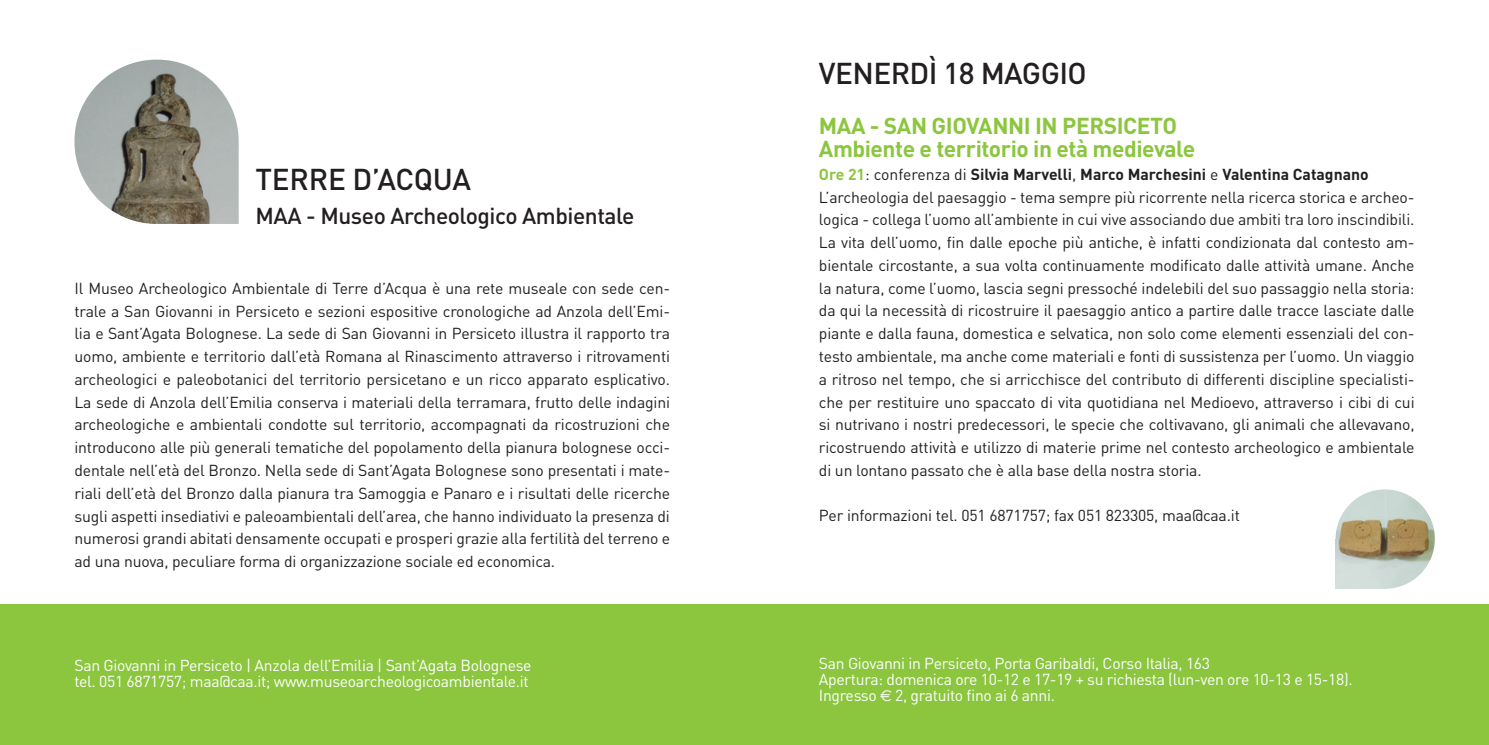
<style>
.page{position:relative;width:1489px;height:745px;background:#fff}
.page>*{position:absolute;margin:0;border:0;box-sizing:border-box;transform-origin:0 0}
.t1{font:500 29.75px "DIN";letter-spacing:-.02em;color:#231f20}
.t2{font:700 22.75px/22.8px "DIN";letter-spacing:-.02em;color:#8bc63e}
.t3{font:500 22.75px "DIN";letter-spacing:-.02em;color:#231f20}
.t4{font:15.75px/22.8px "DIN";letter-spacing:-.01em;color:#231f20;text-align:justify}
.t5{font:15.75px/15.8px "DIN";letter-spacing:-.02em;color:#fff}
.s1{font-weight:700;color:#8bc63e}
.s2{font-weight:700}
.s3{font-family:"Euro Sans"}
</style>
<div class="page">
<div style="left:0;top:604px;width:1488px;height:140px;background:#8bc63e"></div>
<img style="left:74px;top:60px;width:165px;height:164px">
<img style="left:1335px;top:489px;width:99px;height:99px">
<h1 class="t1" style="left:255px;top:160px;width:217px">TERRE D’ACQUA</h1>
<h2 class="t3" style="left:255px;top:201px;width:380px">MAA - Museo Archeologico Ambientale</h2>
<p class="t4" style="left:74px;top:276px;width:597px">Il Museo Archeologico Ambientale di Terre d’Acqua è una rete museale con sede cen&shy;trale a San Giovanni in Persiceto e sezioni espositive cronologiche ad Anzola dell’Emi&shy;lia e Sant’Agata Bolognese. La sede di San Giovanni in Persiceto illustra il rapporto tra uomo, ambiente e territorio dall’età Romana al Rinascimento attraverso i ritrovamenti archeologici e paleobotanici del territorio persicetano e un ricco apparato esplicativo.<br>La sede di Anzola dell’Emilia conserva i materiali della terramara, frutto delle indagini archeologiche e ambientali condotte sul territorio, accompagnati da ricostruzioni che introducono alle più generali tematiche del popolamento della pianura bolognese occi&shy;dentale nell’età del Bronzo. Nella sede di Sant’Agata Bolognese sono presentati i mate&shy;riali dell’età del Bronzo dalla pianura tra Samoggia e Panaro e i risultati delle ricerche sugli aspetti insediativi e paleoambientali dell’area, che hanno individuato la presenza di numerosi grandi abitati densamente occupati e prosperi grazie alla fertilità del terreno e ad una nuova, peculiare forma di organizzazione sociale ed economica.</p>
<p class="t5" style="left:74px;top:657px;width:458px">San Giovanni in Persiceto | Anzola dell’Emilia | Sant’Agata Bolognese tel. 051 6871757; maa@caa.it; www.museoarcheologicoambientale.it</p>
<h1 class="t1" style="left:819px;top:54px;width:269px">VENERDÌ 18 MAGGIO</h1>
<h2 class="t2" style="left:819px;top:114px;width:377px">MAA - SAN GIOVANNI IN PERSICETO<br>Ambiente e territorio in età medievale</h2>
<p class="t4" style="left:819px;top:162px;width:597px;text-align:left"><span class="s1">Ore 21</span>: conferenza di <span class="s2">Silvia Marvelli</span>, <span class="s2">Marco Marchesini</span> e <span class="s2">Valentina Catagnano </span>L’archeologia del paesaggio - tema sempre più ricorrente nella ricerca storica e archeo&shy;logica - collega l’uomo all’ambiente in cui vive associando due ambiti tra loro inscindibili.<br>La vita dell’uomo, fin dalle epoche più antiche, è infatti condizionata dal contesto am&shy;bientale circostante, a sua volta continuamente modificato dalle attività umane. Anche la natura, come l’uomo, lascia segni pressoché indelebili del suo passaggio nella storia: da qui la necessità di ricostruire il paesaggio antico a partire dalle tracce lasciate dalle piante e dalla fauna, domestica e selvatica, non solo come elementi essenziali del con&shy;testo ambientale, ma anche come materiali e fonti di sussistenza per l’uomo. Un viaggio a ritroso nel tempo, che si arricchisce del contributo di differenti discipline specialisti&shy;che per restituire uno spaccato di vita quotidiana nel Medioevo, attraverso i cibi di cui si nutrivano i nostri predecessori, le specie che coltivavano, gli animali che allevavano, ricostruendo attività e utilizzo di materie prime nel contesto archeologico e ambientale di un lontano passato che è alla base della nostra storia.</p>
<p class="t4" style="left:819px;top:503px;width:422px">Per informazioni tel. 051 6871757; fax 051 823305, maa@caa.it</p>
<p class="t5" style="left:819px;top:655px;width:535px">San Giovanni in Persiceto, Porta Garibaldi, Corso Italia, 163<br>Apertura: domenica ore 10-12 e 17-19 + su richiesta (lun-ven ore 10-13 e 15-18).<br>Ingresso <span class="s3">€</span> 2, gratuito fino ai 6 anni.</p>
</div>
